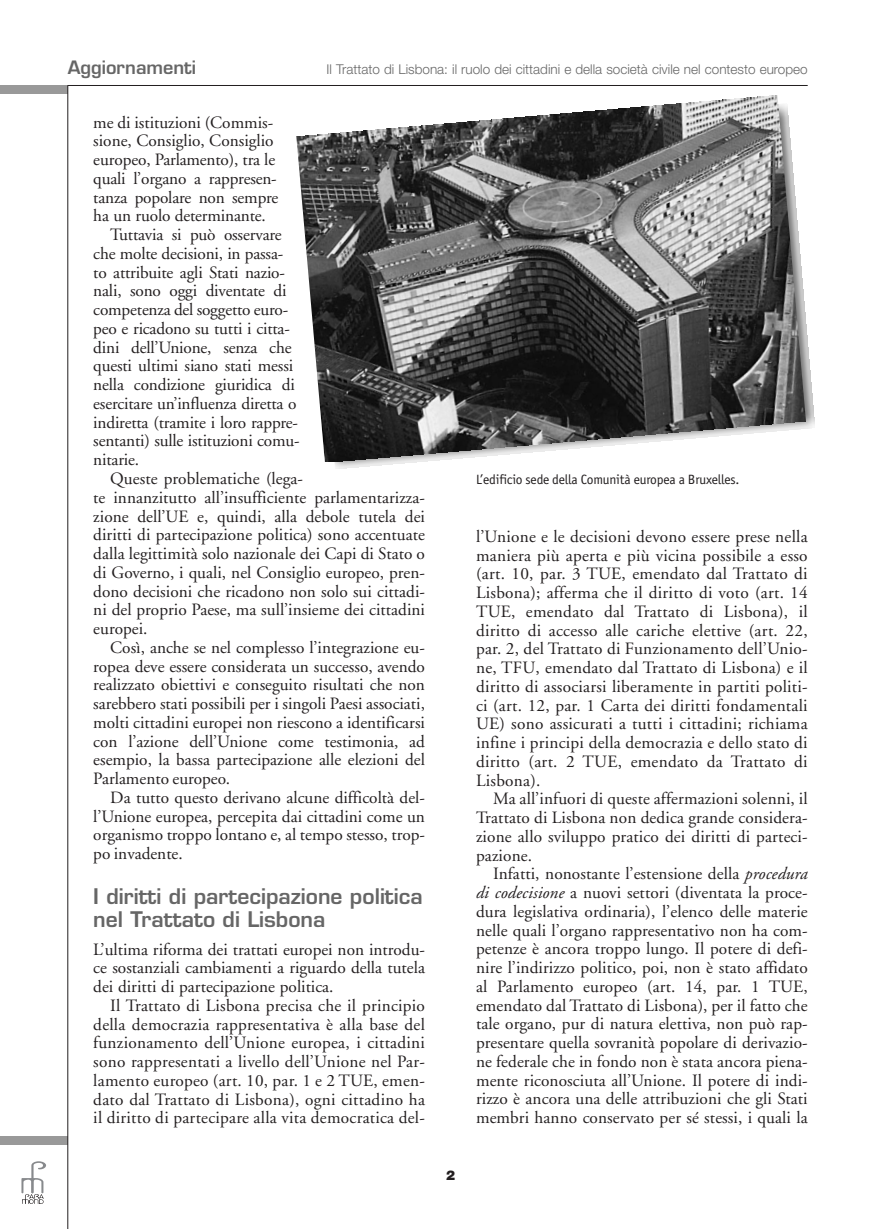
<style>
.page{position:relative;width:893px;height:1229px;background:#fff}
.page>*{position:absolute;margin:0;border:0;box-sizing:border-box;transform-origin:0 0}
.t1{font:600 21px/22.5px "Eurostile";color:#666}
.t2{font:600 18px "Eurostile";color:#666}
.t3{font:17.25px/18.8px "Adobe Garamond";color:#231f20;text-align:justify}
.t4{font:300 13.5px "Helvetica Neue";color:#666}
.t5{font:13.5px "Officina Sans";letter-spacing:-.01em;color:#231f20}
.t6{font:900 13.5px "Helvetica Neue";color:#231f20}
.s1{font-style:italic}
</style>
<div class="page">
<img style="left:334px;top:324px;width:481px;height:145px">
<svg style="left:21px;top:1161px;width:25px;height:43px"></svg>
<div style="left:0;top:85px;width:68px;height:9px;background:#999"></div>
<div style="left:0;top:1136px;width:68px;height:8px;background:#999"></div>
<hr style="left:68px;top:85px;width:1px;height:1144px;background:#231f20">
<hr style="left:68px;top:85px;width:740px;height:1px;background:#231f20">
<img style="left:296px;top:95px;width:510px;height:367px">
<p class="t2" style="left:68px;top:61px;width:130px">Aggiornamenti</p>
<p class="t4" style="left:326px;top:65px;width:483px">Il Trattato di Lisbona: il ruolo dei cittadini e della società civile nel contesto europeo</p>
<p class="t3" style="left:93px;top:114px;width:182px">me di istituzioni (Commis-</p>
<p class="t3" style="left:93px;top:133px;width:182px">sione, Consiglio, Consiglio</p>
<p class="t3" style="left:93px;top:152px;width:183px">europeo, Parlamento), tra le</p>
<p class="t3" style="left:93px;top:171px;width:185px">quali l’organo a rappresen-</p>
<p class="t3" style="left:93px;top:189px;width:187px">tanza popolare non sempre</p>
<p class="t3" style="left:93px;top:208px;width:174px">ha un ruolo determinante.</p>
<p class="t3" style="left:110px;top:227px;width:173px">Tuttavia si può osservare</p>
<p class="t3" style="left:93px;top:246px;width:192px">che molte decisioni, in passa-</p>
<p class="t3" style="left:93px;top:264px;width:193px">to attribuite agli Stati nazio-</p>
<p class="t3" style="left:93px;top:283px;width:195px">nali, sono oggi diventate di</p>
<p class="t3" style="left:93px;top:302px;width:196px">competenza del soggetto euro-</p>
<p class="t3" style="left:93px;top:321px;width:198px">peo e ricadono su tutti i citta-</p>
<p class="t3" style="left:93px;top:339px;width:200px">dini dell’Unione, senza che</p>
<p class="t3" style="left:93px;top:358px;width:201px">questi ultimi siano stati messi</p>
<p class="t3" style="left:93px;top:377px;width:203px">nella condizione giuridica di</p>
<p class="t3" style="left:93px;top:396px;width:205px">esercitare un’influenza diretta o</p>
<p class="t3" style="left:93px;top:414px;width:206px">indiretta (tramite i loro rappre-</p>
<p class="t3" style="left:93px;top:433px;width:208px">sentanti) sulle istituzioni comu-</p>
<p class="t3" style="left:93px;top:452px;width:47px">nitarie.</p>
<p class="t3" style="left:110px;top:471px;width:194px">Queste problematiche (lega-</p>
<p class="t3" style="left:93px;top:489px;width:333px">te innanzitutto all’insufficiente parlamentarizza-</p>
<p class="t3" style="left:93px;top:508px;width:333px">zione dell’UE e, quindi, alla debole tutela dei</p>
<p class="t3" style="left:93px;top:527px;width:333px">diritti di partecipazione politica) sono accentuate</p>
<p class="t3" style="left:93px;top:546px;width:333px">dalla legittimità solo nazionale dei Capi di Stato o</p>
<p class="t3" style="left:93px;top:564px;width:333px">di Governo, i quali, nel Consiglio europeo, pren-</p>
<p class="t3" style="left:93px;top:583px;width:333px">dono decisioni che ricadono non solo sui cittadi-</p>
<p class="t3" style="left:93px;top:602px;width:333px">ni del proprio Paese, ma sull’insieme dei cittadini</p>
<p class="t3" style="left:93px;top:621px;width:56px">europei.</p>
<p class="t3" style="left:110px;top:639px;width:316px">Così, anche se nel complesso l’integrazione eu-</p>
<p class="t3" style="left:93px;top:658px;width:333px">ropea deve essere considerata un successo, avendo</p>
<p class="t3" style="left:93px;top:677px;width:333px">realizzato obiettivi e conseguito risultati che non</p>
<p class="t3" style="left:93px;top:696px;width:333px">sarebbero stati possibili per i singoli Paesi associati,</p>
<p class="t3" style="left:93px;top:714px;width:333px">molti cittadini europei non riescono a identificarsi</p>
<p class="t3" style="left:93px;top:733px;width:333px">con l’azione dell’Unione come testimonia, ad</p>
<p class="t3" style="left:93px;top:752px;width:333px">esempio, la bassa partecipazione alle elezioni del</p>
<p class="t3" style="left:93px;top:771px;width:138px">Parlamento europeo.</p>
<p class="t3" style="left:110px;top:789px;width:316px">Da tutto questo derivano alcune difficoltà del-</p>
<p class="t3" style="left:93px;top:808px;width:333px">l’Unione europea, percepita dai cittadini come un</p>
<p class="t3" style="left:93px;top:827px;width:333px">organismo troppo lontano e, al tempo stesso, trop-</p>
<p class="t3" style="left:93px;top:846px;width:91px">po invadente.</p>
<p class="t1" style="left:93px;top:887px;width:331px">I diritti di partecipazione politica nel Trattato di Lisbona</p>
<p class="t3" style="left:93px;top:941px;width:333px">L’ultima riforma dei trattati europei non introdu&shy;ce sostanziali cambiamenti a riguardo della tutela dei diritti di partecipazione politica.</p>
<p class="t3" style="left:93px;top:998px;width:333px;text-indent:17px">Il Trattato di Lisbona precisa che il principio della democrazia rappresentativa è alla base del funzionamento dell’Unione europea, i cittadini sono rappresentati a livello dell’Unione nel Par&shy;lamento europeo (art. 10, par. 1 e 2 TUE, emen&shy;dato dal Trattato di Lisbona), ogni cittadino ha il diritto di partecipare alla vita democratica del-</p>
<p class="t5" style="left:476px;top:474px;width:265px">L’edificio sede della Comunità europea a Bruxelles.</p>
<p class="t3" style="left:476px;top:528px;width:333px">l’Unione e le decisioni devono essere prese nella maniera più aperta e più vicina possibile a esso (art. 10, par. 3 TUE, emendato dal Trattato di Lisbona); afferma che il diritto di voto (art. 14<br>TUE, emendato dal Trattato di Lisbona), il diritto di accesso alle cariche elettive (art. 22, par. 2, del Trattato di Funzionamento dell’Unio&shy;ne, TFU, emendato dal Trattato di Lisbona) e il diritto di associarsi liberamente in partiti politi&shy;ci (art. 12, par. 1 Carta dei diritti fondamentali UE) sono assicurati a tutti i cittadini; richiama infine i principi della democrazia e dello stato di diritto (art. 2 TUE, emendato da Trattato di Lisbona).</p>
<p class="t3" style="left:476px;top:791px;width:333px;text-indent:17px">Ma all’infuori di queste affermazioni solenni, il Trattato di Lisbona non dedica grande considera&shy;zione allo sviluppo pratico dei diritti di parteci&shy;pazione.</p>
<p class="t3" style="left:476px;top:866px;width:333px;text-indent:17px">Infatti, nonostante l’estensione della <span class="s1">procedura di codecisione</span> a nuovi settori (diventata la proce&shy;dura legislativa ordinaria), l’elenco delle materie nelle quali l’organo rappresentativo non ha com&shy;petenze è ancora troppo lungo. Il potere di defi&shy;nire l’indirizzo politico, poi, non è stato affidato al Parlamento europeo (art. 14, par. 1 TUE, emendato dal Trattato di Lisbona), per il fatto che tale organo, pur di natura elettiva, non può rap&shy;presentare quella sovranità popolare di derivazio&shy;ne federale che in fondo non è stata ancora piena&shy;mente riconosciuta all’Unione. Il potere di indi&shy;rizzo è ancora una delle attribuzioni che gli Stati membri hanno conservato per sé stessi, i quali la</p>
<p class="t6" style="left:446px;top:1170px;width:11px">2</p>
</div>
